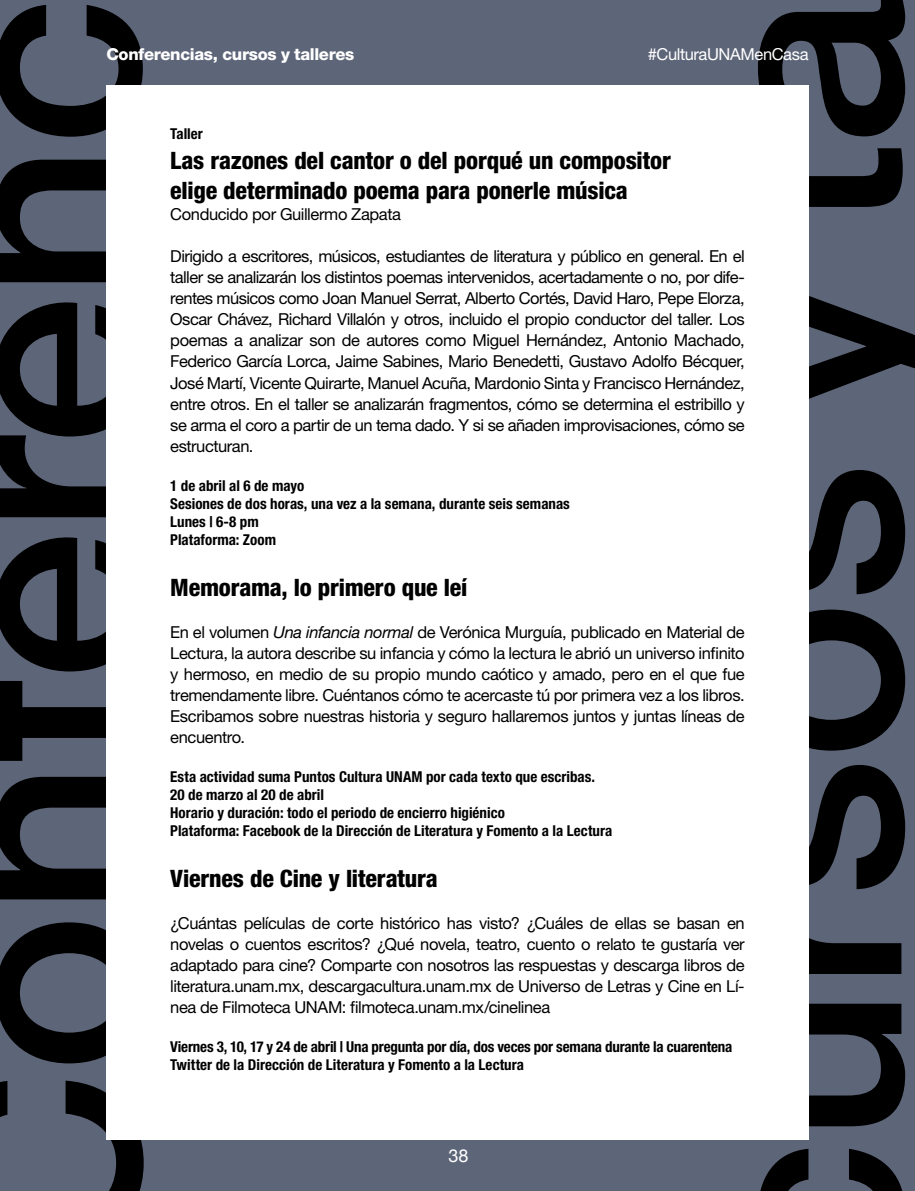
<style>
.page{position:relative;width:915px;height:1191px;background:#fff}
.page>*{position:absolute;margin:0;border:0;box-sizing:border-box;transform-origin:0 0}
.t1{font:500 270px "Helvetica Neue LT Pro";letter-spacing:-.01em;color:#000}
.t2{font:800 condensed 24px/30px "Helvetica Neue LT Pro";letter-spacing:-.01em;color:#000}
.t3{font:18px "Helvetica Neue";color:#fff}
.t4{font:16.5px/21px "Helvetica Neue LT Pro";letter-spacing:-.025em;color:#000;text-align:justify}
.t5{font:800 16.5px "Helvetica Neue LT Pro";letter-spacing:-.02em;color:#fff}
.t6{font:16.5px "Helvetica Neue LT Pro";letter-spacing:-.025em;color:#fff}
.t7{font:700 condensed 15px/18px "Helvetica Neue LT Pro";color:#000}
.s1{font-style:italic}
</style>
<div class="page">
<div style="left:0;top:0;width:914px;height:1191px;background:#5d6578"></div>
<div style="left:106px;top:85px;width:702px;height:1055px;background:#fff"></div>
<h1 class="t1" style="left:-118px;top:1265px;width:1271px;rotate:-90deg">Conferenc</h1>
<h1 class="t1" style="left:644px;top:1142px;width:1149px;rotate:-90deg">ursos y ta</h1>
<p class="t5" style="left:106px;top:44px;width:249px">Conferencias, cursos y talleres</p>
<p class="t6" style="left:647px;top:44px;width:162px">#CulturaUNAMenCasa</p>
<p class="t7" style="left:170px;top:125px;width:34px">Taller</p>
<h2 class="t2" style="left:170px;top:145px;width:502px">Las razones del cantor o del porqué un compositor elige determinado poema para ponerle música</h2>
<p class="t4" style="left:170px;top:204px;width:232px">Conducido por Guillermo Zapata</p>
<p class="t4" style="left:170px;top:246px;width:576px">Dirigido a escritores, músicos, estudiantes de literatura y público en general. En el taller se analizarán los distintos poemas intervenidos, acertadamente o no, por dife&shy;rentes músicos como Joan Manuel Serrat, Alberto Cortés, David Haro, Pepe Elorza, Oscar Chávez, Richard Villalón y otros, incluido el propio conductor del taller. Los poemas a analizar son de autores como Miguel Hernández, Antonio Machado, Federico García Lorca, Jaime Sabines, Mario Benedetti, Gustavo Adolfo Bécquer, José Martí, Vicente Quirarte, Manuel Acuña, Mardonio Sinta y Francisco Hernández, entre otros. En el taller se analizarán fragmentos, cómo se determina el estribillo y se arma el coro a partir de un tema dado. Y si se añaden improvisaciones, cómo se estructuran.</p>
<p class="t7" style="left:170px;top:476px;width:401px">1 de abril al 6 de mayo<br>Sesiones de dos horas, una vez a la semana, durante seis semanas<br>Lunes | 6-8 pm<br>Plataforma: Zoom</p>
<h2 class="t2" style="left:170px;top:571px;width:298px">Memorama, lo primero que leí</h2>
<p class="t4" style="left:170px;top:621px;width:576px">En el volumen <span class="s1">Una infancia normal</span> de Verónica Murguía, publicado en Material de Lectura, la autora describe su infancia y cómo la lectura le abrió un universo infinito y hermoso, en medio de su propio mundo caótico y amado, pero en el que fue tremendamente libre. Cuéntanos cómo te acercaste tú por primera vez a los libros.<br>Escribamos sobre nuestras historia y seguro hallaremos juntos y juntas líneas de encuentro.</p>
<p class="t7" style="left:170px;top:767px;width:443px">Esta actividad suma Puntos Cultura UNAM por cada texto que escribas.<br>20 de marzo al 20 de abril<br>Horario y duración: todo el periodo de encierro higiénico<br>Plataforma: Facebook de la Dirección de Literatura y Fomento a la Lectura</p>
<h2 class="t2" style="left:170px;top:862px;width:269px">Viernes de Cine y literatura</h2>
<p class="t4" style="left:170px;top:912px;width:576px">¿Cuántas películas de corte histórico has visto? ¿Cuáles de ellas se basan en novelas o cuentos escritos? ¿Qué novela, teatro, cuento o relato te gustaría ver adaptado para cine? Comparte con nosotros las respuestas y descarga libros de literatura.unam.mx, descargacultura.unam.mx de Universo de Letras y Cine en Lí&shy;nea de Filmoteca UNAM: filmoteca.unam.mx/cinelinea</p>
<p class="t7" style="left:170px;top:1037px;width:563px">Viernes 3, 10, 17 y 24 de abril | Una pregunta por día, dos veces por semana durante la cuarentena<br>Twitter de la Dirección de Literatura y Fomento a la Lectura</p>
<p class="t3" style="left:448px;top:1143px;width:21px">38</p>
</div>
